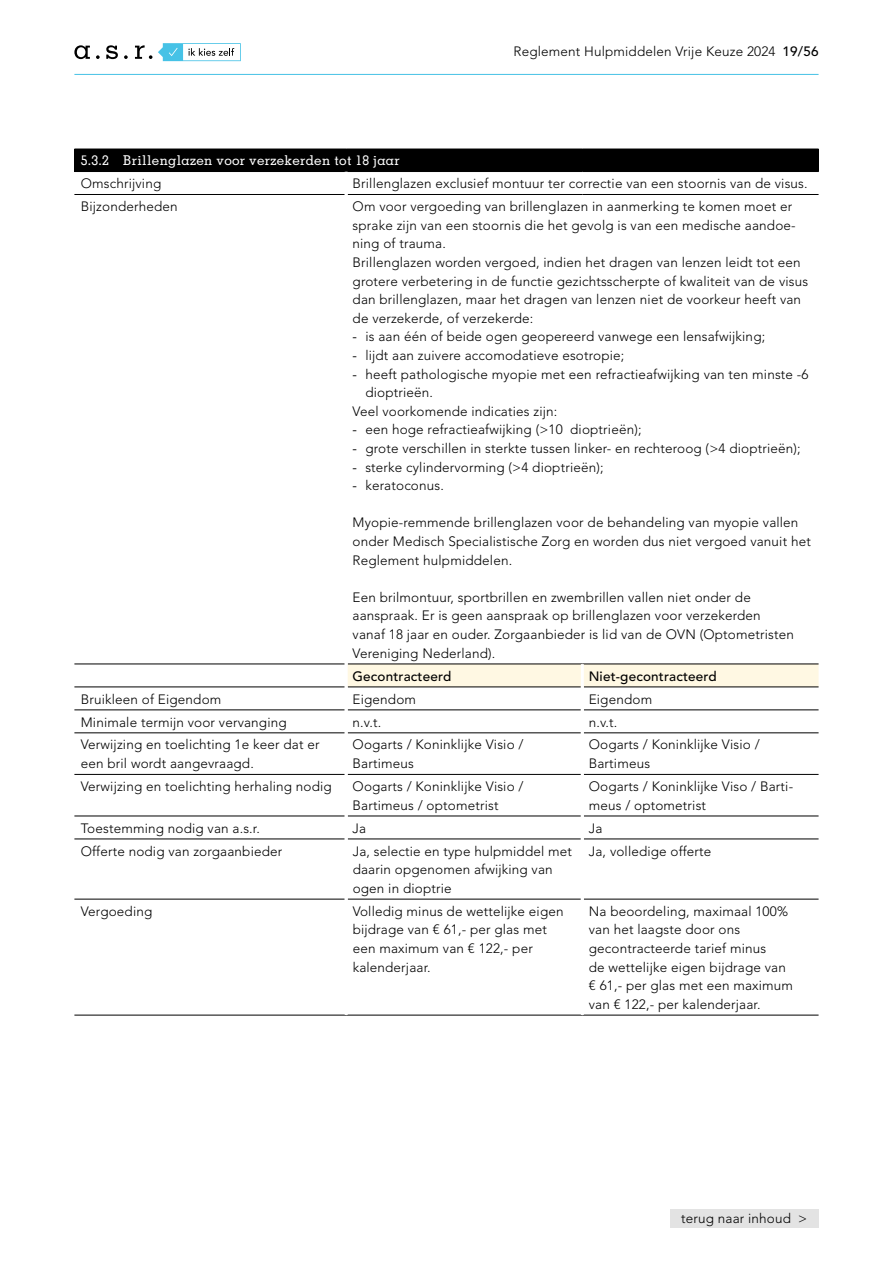
<style>
.page{position:relative;width:893px;height:1263px;background:#fff}
.page>*{position:absolute;margin:0;border:0;box-sizing:border-box;transform-origin:0 0}
.t1{font:300 13.5px/18.6px "Avenir LT Std";letter-spacing:.01em;color:#000}
.t2{font:500 13.5px "Memphis LT Std";letter-spacing:.025em;color:#fff}
.t3{font:500 13.5px "Avenir LT Std";letter-spacing:.01em;color:#000}
.s1{font-weight:500}
.s2{font-weight:400}
</style>
<div class="page">
<div style="left:670px;top:1209px;width:149px;height:19px;background:#e3e3e3"></div>
<div style="left:74px;top:149px;width:745px;height:23px;background:#000"></div>
<svg style="left:348px;top:663px;width:471px;height:153px"></svg>
<div style="left:348px;top:665px;width:471px;height:22px;background:#fff8e3"></div>
<hr style="left:74px;top:194px;width:271px;height:1px;background:#000">
<hr style="left:348px;top:194px;width:234px;height:1px;background:#000">
<hr style="left:582px;top:194px;width:237px;height:1px;background:#000">
<hr style="left:74px;top:664px;width:271px;height:1px;background:#000">
<hr style="left:348px;top:664px;width:234px;height:1px;background:#000">
<hr style="left:582px;top:664px;width:237px;height:1px;background:#000">
<hr style="left:74px;top:687px;width:271px;height:1px;background:#000">
<hr style="left:348px;top:687px;width:233px;height:1px;background:#000">
<hr style="left:584px;top:687px;width:235px;height:1px;background:#000">
<hr style="left:74px;top:710px;width:271px;height:1px;background:#000">
<hr style="left:348px;top:710px;width:233px;height:1px;background:#000">
<hr style="left:584px;top:710px;width:235px;height:1px;background:#000">
<hr style="left:74px;top:732px;width:271px;height:1px;background:#000">
<hr style="left:348px;top:732px;width:233px;height:1px;background:#000">
<hr style="left:584px;top:732px;width:235px;height:1px;background:#000">
<hr style="left:74px;top:774px;width:271px;height:1px;background:#000">
<hr style="left:348px;top:774px;width:233px;height:1px;background:#000">
<hr style="left:584px;top:774px;width:235px;height:1px;background:#000">
<hr style="left:74px;top:816px;width:271px;height:1px;background:#000">
<hr style="left:348px;top:816px;width:233px;height:1px;background:#000">
<hr style="left:584px;top:816px;width:235px;height:1px;background:#000">
<hr style="left:74px;top:839px;width:271px;height:1px;background:#000">
<hr style="left:348px;top:839px;width:233px;height:1px;background:#000">
<hr style="left:584px;top:839px;width:235px;height:1px;background:#000">
<hr style="left:74px;top:899px;width:271px;height:1px;background:#000">
<hr style="left:348px;top:899px;width:233px;height:1px;background:#000">
<hr style="left:584px;top:899px;width:235px;height:1px;background:#000">
<hr style="left:74px;top:1015px;width:272px;height:1px;background:#000">
<hr style="left:346px;top:1015px;width:236px;height:1px;background:#000">
<hr style="left:582px;top:1015px;width:237px;height:1px;background:#000">
<hr style="left:581px;top:664px;width:3px;height:23px;background:#fff">
<hr style="left:581px;top:687px;width:3px;height:23px;background:#fff">
<hr style="left:581px;top:710px;width:3px;height:23px;background:#fff">
<hr style="left:581px;top:733px;width:3px;height:41px;background:#fff">
<hr style="left:581px;top:774px;width:3px;height:42px;background:#fff">
<hr style="left:74px;top:74px;width:745px;height:1px;background:#46c2e6">
<svg style="left:106px;top:45px;width:12px;height:14px"></svg>
<svg style="left:74px;top:45px;width:16px;height:14px"></svg>
<svg style="left:96px;top:55px;width:4px;height:4px"></svg>
<svg style="left:124px;top:55px;width:4px;height:4px"></svg>
<svg style="left:135px;top:45px;width:17px;height:14px"></svg>
<svg style="left:158px;top:43px;width:83px;height:18px"></svg>
<p class="t1" style="left:513px;top:42px;width:307px">Reglement Hulpmiddelen Vrije Keuze 2024 <span class="s1">19/56</span></p>
<p class="t2" style="left:81px;top:152px;width:320px">5.3.2 Brillenglazen voor verzekerden tot 18 jaar</p>
<p class="t1" style="left:81px;top:174px;width:82px">Omschrijving</p>
<p class="t1" style="left:353px;top:174px;width:457px">Brillenglazen exclusief montuur ter correctie van een stoornis van de visus.</p>
<p class="t1" style="left:81px;top:197px;width:98px">Bijzonderheden</p>
<p class="t1" style="left:353px;top:197px;width:457px">Om voor vergoeding van brillenglazen in aanmerking te komen moet er sprake zijn van een stoornis die het gevolg is van een medische aandoe&shy;ning of trauma.<br>Brillenglazen worden vergoed, indien het dragen van lenzen leidt tot een grotere verbetering in de functie gezichtsscherpte of kwaliteit van de visus dan brillenglazen, maar het dragen van lenzen niet de voorkeur heeft van de verzekerde, of verzekerde:</p>
<p class="t1" style="left:353px;top:327px;width:414px"><span class="s2">-</span> is aan één of beide ogen geopereerd vanwege een lensafwijking;</p>
<p class="t1" style="left:353px;top:346px;width:273px"><span class="s2">-</span> lijdt aan zuivere accomodatieve esotropie;</p>
<p class="t1" style="left:353px;top:365px;width:458px"><span class="s2">-</span> heeft pathologische myopie met een refractieafwijking van ten minste -6</p>
<p class="t1" style="left:365px;top:383px;width:69px">dioptrieën.</p>
<p class="t1" style="left:353px;top:402px;width:206px">Veel voorkomende indicaties zijn:</p>
<p class="t1" style="left:353px;top:420px;width:290px"><span class="s2">-</span> een hoge refractieafwijking (&gt;10 dioptrieën);</p>
<p class="t1" style="left:353px;top:439px;width:450px"><span class="s2">-</span> grote verschillen in sterkte tussen linker- en rechteroog (&gt;4 dioptrieën);</p>
<p class="t1" style="left:353px;top:458px;width:252px"><span class="s2">-</span> sterke cylindervorming (&gt;4 dioptrieën);</p>
<p class="t1" style="left:353px;top:476px;width:93px"><span class="s2">-</span> keratoconus.</p>
<p class="t1" style="left:353px;top:513px;width:460px">Myopie-remmende brillenglazen voor de behandeling van myopie vallen onder Medisch Specialistische Zorg en worden dus niet vergoed vanuit het<br>Reglement hulpmiddelen.</p>
<p class="t1" style="left:353px;top:588px;width:443px">Een brilmontuur, sportbrillen en zwembrillen vallen niet onder de aanspraak. Er is geen aanspraak op brillenglazen voor verzekerden vanaf 18 jaar en ouder. Zorgaanbieder is lid van de OVN (Optometristen Vereniging Nederland).</p>
<p class="t3" style="left:353px;top:668px;width:100px">Gecontracteerd</p>
<p class="t3" style="left:589px;top:668px;width:129px">Niet-gecontracteerd</p>
<p class="t1" style="left:81px;top:690px;width:142px">Bruikleen of Eigendom</p>
<p class="t1" style="left:353px;top:690px;width:65px">Eigendom</p>
<p class="t1" style="left:589px;top:690px;width:65px">Eigendom</p>
<p class="t1" style="left:81px;top:713px;width:207px">Minimale termijn voor vervanging</p>
<p class="t1" style="left:353px;top:713px;width:30px">n.v.t.</p>
<p class="t1" style="left:589px;top:713px;width:30px">n.v.t.</p>
<p class="t1" style="left:81px;top:735px;width:240px">Verwijzing en toelichting 1e keer dat er een bril wordt aangevraagd.</p>
<p class="t1" style="left:353px;top:735px;width:172px">Oogarts / Koninklijke Visio /<br>Bartimeus</p>
<p class="t1" style="left:589px;top:735px;width:172px">Oogarts / Koninklijke Visio /<br>Bartimeus</p>
<p class="t1" style="left:81px;top:777px;width:253px">Verwijzing en toelichting herhaling nodig</p>
<p class="t1" style="left:353px;top:777px;width:172px">Oogarts / Koninklijke Visio /<br>Bartimeus / optometrist</p>
<p class="t1" style="left:589px;top:777px;width:206px">Oogarts / Koninklijke Viso / Barti&shy;meus / optometrist</p>
<p class="t1" style="left:81px;top:819px;width:180px">Toestemming nodig van a.s.r.</p>
<p class="t1" style="left:353px;top:819px;width:15px">Ja</p>
<p class="t1" style="left:589px;top:819px;width:15px">Ja</p>
<p class="t1" style="left:81px;top:842px;width:203px">Offerte nodig van zorgaanbieder</p>
<p class="t1" style="left:353px;top:842px;width:221px">Ja, selectie en type hulpmiddel met daarin opgenomen afwijking van ogen in dioptrie</p>
<p class="t1" style="left:589px;top:842px;width:124px">Ja, volledige offerte</p>
<p class="t1" style="left:81px;top:902px;width:73px">Vergoeding</p>
<p class="t1" style="left:353px;top:902px;width:212px">Volledig minus de wettelijke eigen bijdrage van € 61,- per glas met een maximum van € 122,- per kalenderjaar.</p>
<p class="t1" style="left:589px;top:902px;width:206px">Na beoordeling, maximaal 100% van het laagste door ons gecontracteerde tarief minus<br>de wettelijke eigen bijdrage van € 61,- per glas met een maximum van € 122,- per kalenderjaar.</p>
<p class="t1" style="left:681px;top:1209px;width:127px">terug naar inhoud &gt;</p>
</div>
